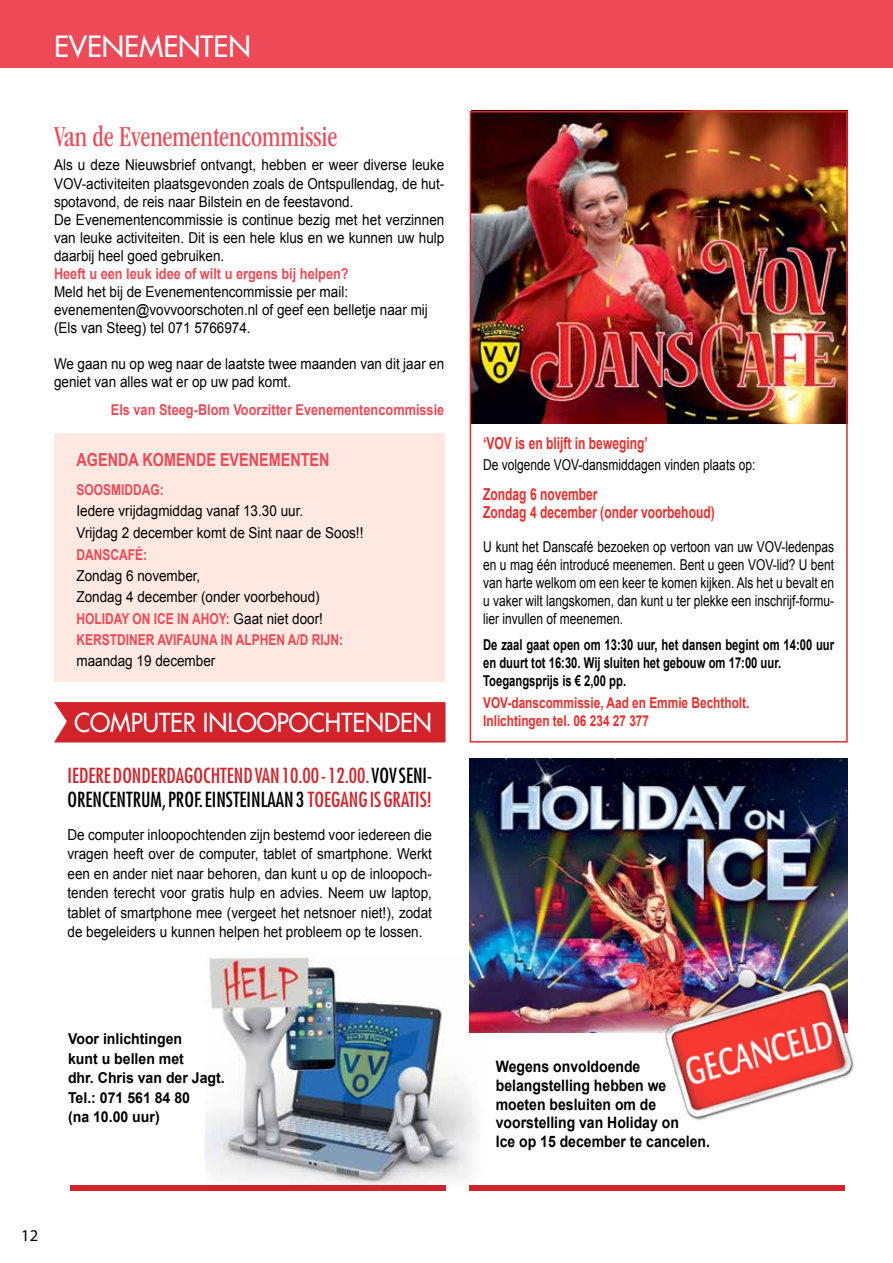
<style>
.page{position:relative;width:893px;height:1263px;background:#fff}
.page>*{position:absolute;margin:0;border:0;box-sizing:border-box;transform-origin:0 0}
.t1{font:condensed 30px "ITC Garamond Std";color:#ee4956;scale:.89 1}
.t2{font:500 28.5px "Futura Std";color:#fff}
.t3{font:500 25.5px "Futura Std";color:#fff;scale:.95 1}
.t4{font:condensed 20.25px/24px "Futura Std";color:#d2232a}
.t5{font:700 18px "Arial";color:#ee4956;scale:.8 1}
.t6{font:700 16.5px/18px "Arial";color:#ea2d2c;scale:.73 1}
.t7{font:16.5px "Myriad Pro";color:#000}
.t8{font:700 15.75px/18.8px "Arial";color:#000;scale:.89 1}
.t9{font:15px/18px "Arial";color:#000;scale:.9 1}
.t10{font:15px/18px "Arial";color:#000;text-align:justify;scale:.8 1}
.t11{font:700 15px/18px "Arial";color:#000;scale:.75 1}
.t12{font:700 15px "Arial";color:#ee4956;scale:.85 1}
.t13{font:700 15px/19.5px "Arial";color:#000;scale:.94 1}
.t14{font:700 15px/18px "Arial";color:#ea2d2c;scale:.79 1}
.t15{font:700 15px "Arial";color:#ee4956;scale:.8 1}
.s1{font-weight:700;color:#ee4956}
.s2{color:#000}
</style>
<div class="page">
<img style="left:205px;top:954px;width:284px;height:231px">
<div style="left:0;top:0;width:893px;height:68px;background:#ee4956"></div>
<img style="left:473px;top:114px;width:372px;height:310px">
<div style="left:470px;top:111px;width:378px;height:631px;border:2px solid #e9272b"></div>
<div style="left:55px;top:433px;width:390px;height:249px;background:#fde9e1"></div>
<div style="left:54px;top:702px;width:392px;height:40px;background:#d2232a"></div>
<div style="left:70px;top:1185px;width:376px;height:5px;background:#d2232a"></div>
<div style="left:469px;top:1185px;width:376px;height:5px;background:#d2232a"></div>
<img style="left:469px;top:759px;width:378px;height:273px">
<img style="left:646px;top:932px;width:208px;height:188px">
<h2 class="t2" style="left:54px;top:29px;width:198px">EVENEMENTEN</h2>
<h1 class="t1" style="left:54px;top:120px;width:320px">Van de Evenementencommissie</h1>
<p class="t9" style="left:54px;top:156px;width:435px">Als u deze Nieuwsbrief ontvangt, hebben er weer diverse leuke VOV-activiteiten plaatsgevonden zoals de Ontspullendag, de hut&shy;spotavond, de reis naar Bilstein en de feestavond.<br>De Evenementencommissie is continue bezig met het verzinnen van leuke activiteiten. Dit is een hele klus en we kunnen uw hulp daarbij heel goed gebruiken.</p>
<p class="t12" style="left:54px;top:264px;width:348px">Heeft u een leuk idee of wilt u ergens bij helpen?</p>
<p class="t9" style="left:54px;top:283px;width:417px">Meld het bij de Evenementencommissie per mail: evenementen@vovvoorschoten.nl of geef een belletje naar mij (Els van Steeg) tel 071 5766974.</p>
<p class="t9" style="left:54px;top:355px;width:435px">We gaan nu op weg naar de laatste twee maanden van dit jaar en geniet van alles wat er op uw pad komt.</p>
<p class="t12" style="left:111px;top:400px;width:394px">Els van Steeg-Blom Voorzitter Evenementencommissie</p>
<p class="t5" style="left:77px;top:448px;width:318px">AGENDA KOMENDE EVENEMENTEN</p>
<p class="t15" style="left:77px;top:480px;width:111px">SOOSMIDDAG:</p>
<p class="t9" style="left:77px;top:500px;width:320px;line-height:21.8px">Iedere vrijdagmiddag vanaf 13.30 uur.<br>Vrijdag 2 december komt de Sint naar de Soos!!</p>
<p class="t15" style="left:77px;top:545px;width:90px">DANSCAFÉ:</p>
<p class="t9" style="left:77px;top:565px;width:298px;line-height:21.5px">Zondag 6 november,<br>Zondag 4 december (onder voorbehoud)<br><span class="s1">HOLIDAY ON ICE IN AHOY:</span> Gaat niet door!<br><span class="s1">KERSTDINER AVIFAUNA IN ALPHEN A/D RIJN:</span></p>
<p class="t9" style="left:77px;top:652px;width:156px">maandag 19 december</p>
<h3 class="t3" style="left:74px;top:706px;width:378px">COMPUTER INLOOPOCHTENDEN</h3>
<h3 class="t4" style="left:68px;top:763px;width:366px">IEDERE DONDERDAGOCHTEND VAN 10.00 - 12.00. <span class="s2">VOV SENI-<br>ORENCENTRUM, PROF. EINSTEINLAAN 3</span> TOEGANG IS GRATIS!</h3>
<p class="t9" style="left:68px;top:825px;width:406px;line-height:19.5px;text-align:justify">De computer inloopochtenden zijn bestemd voor iedereen die vragen heeft over de computer, tablet of smartphone. Werkt een en ander niet naar behoren, dan kunt u op de inloopoch&shy;tenden terecht voor gratis hulp en advies. Neem uw laptop, tablet of smartphone mee (vergeet het netsnoer niet!), zodat de begeleiders u kunnen helpen het probleem op te lossen.</p>
<p class="t13" style="left:68px;top:1030px;width:168px">Voor inlichtingen<br>kunt u bellen met<br>dhr. Chris van der Jagt.<br>Tel.: 071 561 84 80<br>(na 10.00 uur)</p>
<p class="t7" style="left:21px;top:1225px;width:18px">12</p>
<p class="t6" style="left:483px;top:435px;width:227px">‘VOV is en blijft in beweging’</p>
<p class="t10" style="left:483px;top:456px;width:342px">De volgende VOV-dansmiddagen vinden plaats op:</p>
<p class="t6" style="left:483px;top:486px;width:319px">Zondag 6 november<br>Zondag 4 december (onder voorbehoud)</p>
<p class="t10" style="left:483px;top:538px;width:440px">U kunt het Danscafé bezoeken op vertoon van uw VOV-ledenpas en u mag één introducé meenemen. Bent u geen VOV-lid? U bent van harte welkom om een keer te komen kijken. Als het u bevalt en u vaker wilt langskomen, dan kunt u ter plekke een inschrijf-formu&shy;lier invullen of meenemen.</p>
<p class="t11" style="left:483px;top:636px;width:470px">De zaal gaat open om 13:30 uur, het dansen begint om 14:00 uur en duurt tot 16:30. Wij sluiten het gebouw om 17:00 uur.<br>Toegangsprijs is € 2,00 pp.</p>
<p class="t14" style="left:483px;top:695px;width:339px">VOV-danscommissie, Aad en Emmie Bechtholt.<br>Inlichtingen tel. 06 234 27 377</p>
<p class="t8" style="left:496px;top:1058px;width:242px">Wegens onvoldoende belangstelling hebben we moeten besluiten om de voorstelling van Holiday on<br>Ice op 15 december te cancelen.</p>
</div>
